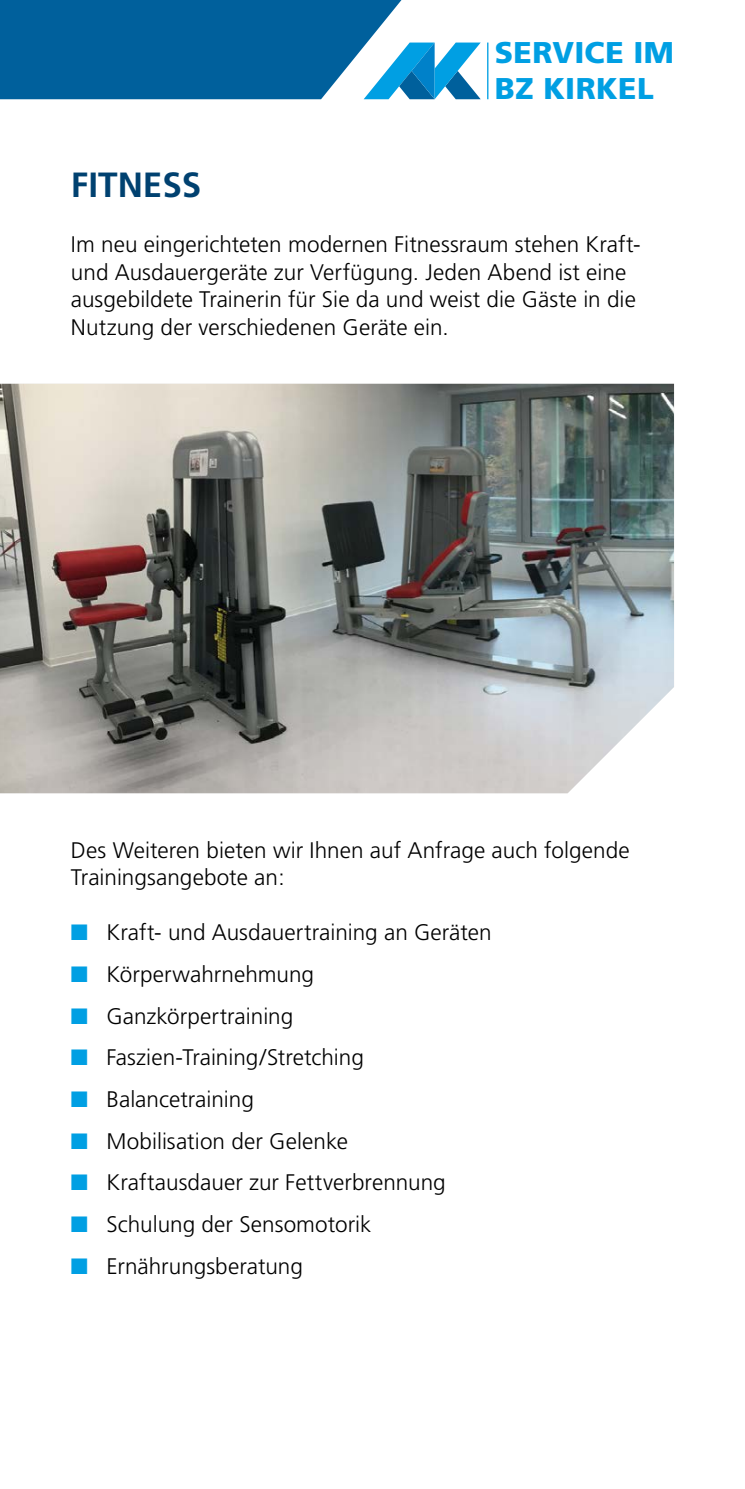
<style>
.page{position:relative;width:745px;height:1489px;background:#fff}
.page>*{position:absolute;margin:0;border:0;box-sizing:border-box;transform-origin:0 0}
.t1{font:700 35px "Frutiger";color:#004170}
.t2{font:900 30px/36.5px "Frutiger";letter-spacing:.015em;color:#009fe3}
.t3{font:300 22.5px/27.5px "Frutiger";color:#000}
.s1{color:#009fe3}
</style>
<div class="page">
<svg style="left:0;top:0;width:480px;height:99px"></svg>
<hr style="left:487px;top:43px;width:1px;height:56px;background:#009fe3">
<img style="left:0;top:384px;width:673px;height:409px">
<h2 class="t2" style="left:494px;top:34px;width:180px">SERVICE IM<br>BZ KIRKEL</h2>
<h1 class="t1" style="left:71px;top:165px;width:132px">FITNESS</h1>
<p class="t3" style="left:71px;top:231px;width:571px">Im neu eingerichteten modernen Fitnessraum stehen Kraft&shy;und Ausdauergeräte zur Verfügung. Jeden Abend ist eine ausgebildete Trainerin für Sie da und weist die Gäste in die Nutzung der verschiedenen Geräte ein.</p>
<p class="t3" style="left:71px;top:836px;width:560px">Des Weiteren bieten wir Ihnen auf Anfrage auch folgende<br>Trainingsangebote an:</p>
<p class="t3" style="left:71px;top:918px;width:422px"><span class="s1">■</span> Kraft- und Ausdauertraining an Geräten</p>
<p class="t3" style="left:71px;top:960px;width:244px"><span class="s1">■</span> Körperwahrnehmung</p>
<p class="t3" style="left:71px;top:1002px;width:224px"><span class="s1">■</span> Ganzkörpertraining</p>
<p class="t3" style="left:71px;top:1043px;width:294px"><span class="s1">■</span> Faszien-Training/Stretching</p>
<p class="t3" style="left:71px;top:1085px;width:184px"><span class="s1">■</span> Balancetraining</p>
<p class="t3" style="left:71px;top:1127px;width:278px"><span class="s1">■</span> Mobilisation der Gelenke</p>
<p class="t3" style="left:71px;top:1168px;width:376px"><span class="s1">■</span> Kraftausdauer zur Fettverbrennung</p>
<p class="t3" style="left:71px;top:1210px;width:302px"><span class="s1">■</span> Schulung der Sensomotorik</p>
<p class="t3" style="left:71px;top:1252px;width:233px"><span class="s1">■</span> Ernährungsberatung</p>
</div>
